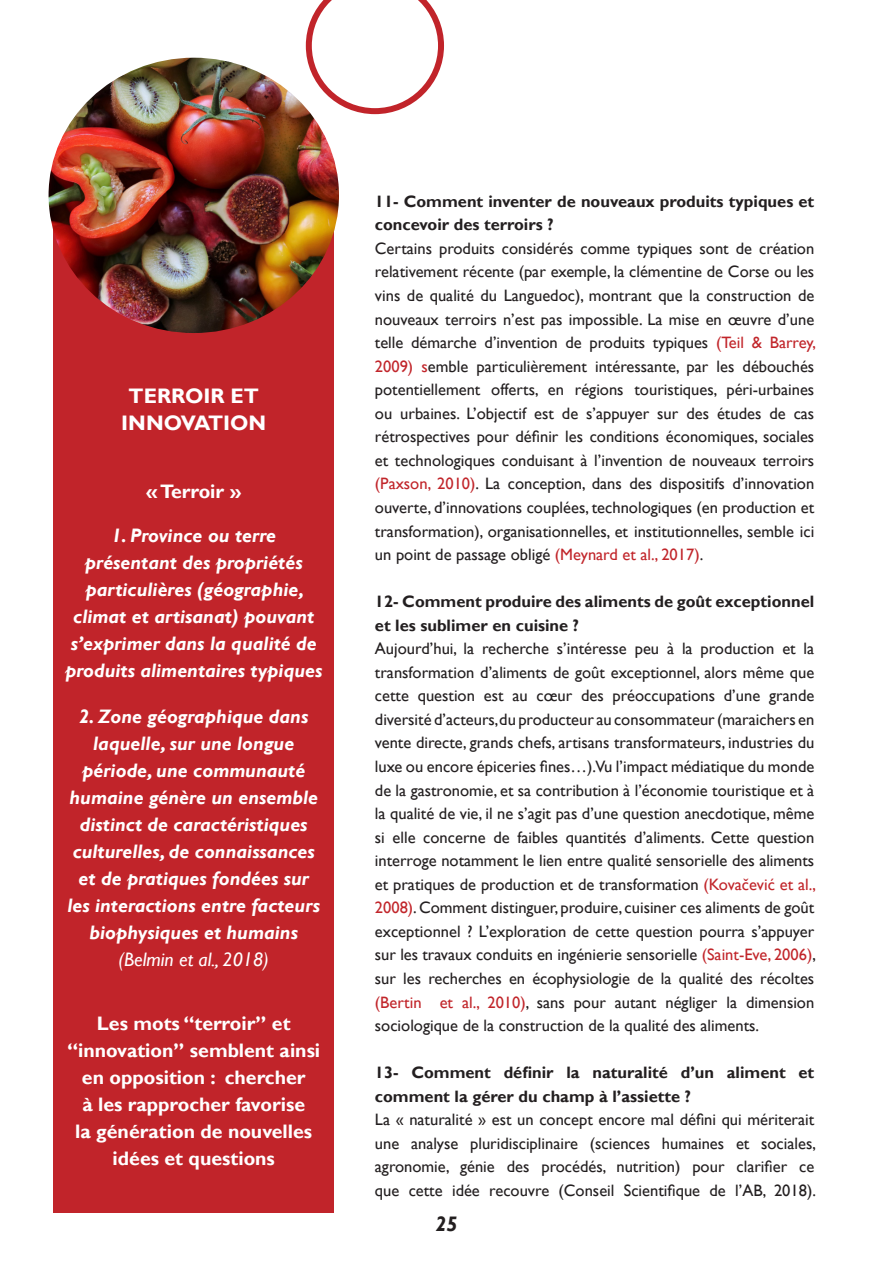
<style>
.page{position:relative;width:893px;height:1263px;background:#fff}
.page>*{position:absolute;margin:0;border:0;box-sizing:border-box;transform-origin:0 0}
.t1{font:700 21px/27px "Gill Sans";color:#fff;text-align:center}
.t2{font:italic 700 21px "Gill Sans";color:#231f20}
.t3{font:italic 700 19.5px/27px "Gill Sans";color:#fff;text-align:center}
.t4{font:700 19.5px/27px "Gill Sans";color:#fff;text-align:center}
.t5{font:italic 19.5px "Gill Sans";color:#fff}
.t6{font:16.5px/23.5px "Gill Sans";color:#231f20;text-align:justify}
.t7{font:700 16.5px/23.5px "Gill Sans";color:#231f20}
.s1{color:#c1252a}
</style>
<div class="page">
<svg style="left:306px;top:0;width:138px;height:114px"></svg>
<div style="left:53px;top:175px;width:281px;height:1037px;background:#c1242a"></div>
<img style="left:49px;top:58px;width:290px;height:275px">
<p class="t1" style="left:121px;top:383px;width:146px">TERROIR ET<br>INNOVATION</p>
<p class="t4" style="left:146px;top:478px;width:97px">« Terroir »</p>
<p class="t3" style="left:65px;top:523px;width:259px">1. Province ou terre présentant des propriétés particulières (géographie, climat et artisanat) pouvant s’exprimer dans la qualité de produits alimentaires typiques</p>
<p class="t3" style="left:67px;top:704px;width:254px">2. Zone géographique dans laquelle, sur une longue période, une communauté humaine génère un ensemble distinct de caractéristiques culturelles, de connaissances et de pratiques fondées sur les interactions entre facteurs biophysiques et humains</p>
<p class="t5" style="left:119px;top:948px;width:152px">(Belmin et al., 2018)</p>
<p class="t4" style="left:67px;top:1011px;width:254px">Les mots “terroir” et “innovation” semblent ainsi en opposition : chercher<br>à les rapprocher favorise<br>la génération de nouvelles idées et questions</p>
<p class="t7" style="left:375px;top:190px;width:441px">11- Comment inventer de nouveaux produits typiques et concevoir des terroirs ?</p>
<p class="t6" style="left:375px;top:237px;width:443px">Certains produits considérés comme typiques sont de création relativement récente (par exemple, la clémentine de Corse ou les vins de qualité du Languedoc), montrant que la construction de nouveaux terroirs n’est pas impossible. La mise en œuvre d’une telle démarche d’invention de produits typiques <span class="s1">(Teil &amp; Barrey, 2009) s</span>emble particulièrement intéressante, par les débouchés potentiellement offerts, en régions touristiques, péri-urbaines ou urbaines. L’objectif est de s’appuyer sur des études de cas rétrospectives pour définir les conditions économiques, sociales et technologiques conduisant à l’invention de nouveaux terroirs <span class="s1">(Paxson, 2010)</span>. La conception, dans des dispositifs d’innovation ouverte, d’innovations couplées, technologiques (en production et transformation), organisationnelles, et institutionnelles, semble ici un point de passage obligé <span class="s1">(Meynard et al., 2017)</span>.</p>
<p class="t7" style="left:375px;top:590px;width:441px">12- Comment produire des aliments de goût exceptionnel et les sublimer en cuisine ?</p>
<p class="t6" style="left:375px;top:637px;width:443px">Aujourd’hui, la recherche s’intéresse peu à la production et la transformation d’aliments de goût exceptionnel, alors même que cette question est au cœur des préoccupations d’une grande diversité d’acteurs,du producteur au consommateur (maraichers en vente directe, grands chefs, artisans transformateurs, industries du luxe ou encore épiceries fines…).Vu l’impact médiatique du monde de la gastronomie, et sa contribution à l’économie touristique et à la qualité de vie, il ne s’agit pas d’une question anecdotique, même si elle concerne de faibles quantités d’aliments. Cette question interroge notamment le lien entre qualité sensorielle des aliments et pratiques de production et de transformation <span class="s1">(Kovačević et al., 2008)</span>. Comment distinguer, produire, cuisiner ces aliments de goût exceptionnel ? L’exploration de cette question pourra s’appuyer sur les travaux conduits en ingénierie sensorielle <span class="s1">(Saint-Eve, 2006)</span>, sur les recherches en écophysiologie de la qualité des récoltes <span class="s1">(Bertin et al., 2010)</span>, sans pour autant négliger la dimension sociologique de la construction de la qualité des aliments.</p>
<p class="t7" style="left:375px;top:1061px;width:441px">13- Comment définir la naturalité d’un aliment et comment la gérer du champ à l’assiette ?</p>
<p class="t6" style="left:375px;top:1108px;width:443px">La « naturalité » est un concept encore mal défini qui mériterait une analyse pluridisciplinaire (sciences humaines et sociales, agronomie, génie des procédés, nutrition) pour clarifier ce que cette idée recouvre (Conseil Scientifique de l’AB, 2018).</p>
<p class="t2" style="left:435px;top:1212px;width:24px">25</p>
</div>
